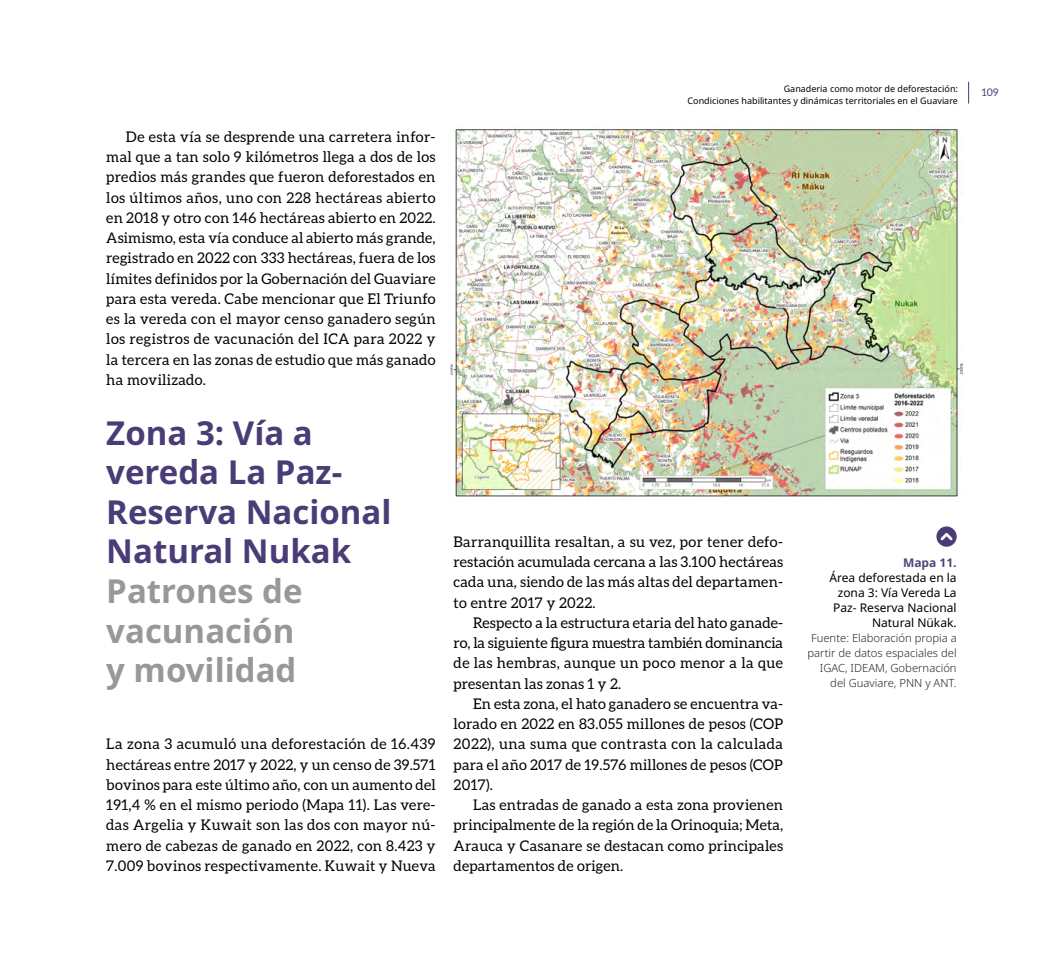
<style>
.page{position:relative;width:1063px;height:978px;background:#fff}
.page>*{position:absolute;margin:0;border:0;box-sizing:border-box;transform-origin:0 0}
.t1{font:700 33px/39.6px "Noto Sans";color:#4a3c76}
.t2{font:700 33px/39.6px "Noto Sans";color:#999898}
.t3{font:14.7px/20.2px "Aleo";letter-spacing:.015em;color:#000;text-align:justify}
.t4{font:12px/15px "Noto Sans";color:#000;text-align:right}
.t5{font:700 12px "Noto Sans";color:#52437b}
.t6{font:300 11.25px/15px "Noto Sans";color:#282827;text-align:right}
.t7{font:10.5px "Aleo";color:#4a3c76}
.t8{font:9px/12px "Noto Sans";color:#000;text-align:right}
</style>
<div class="page">
<img style="left:451px;top:126px;width:511px;height:373px">
<div style="left:936px;top:526px;width:21px;height:21px;background:#4a3c76;border-radius:50%"></div>
<svg style="left:941px;top:533px;width:12px;height:7px"></svg>
<svg style="left:968px;top:82px;width:1px;height:21px"></svg>
<p class="t3" style="left:106px;top:126px;width:331px;text-indent:20px">De esta vía se desprende una carretera infor&shy;mal que a tan solo 9 kilómetros llega a dos de los predios más grandes que fueron deforestados en los últimos años, uno con 228 hectáreas abierto en 2018 y otro con 146 hectáreas abierto en 2022.<br>Asimismo, esta vía conduce al abierto más grande, registrado en 2022 con 333 hectáreas, fuera de los límites definidos por la Gobernación del Guaviare para esta vereda. Cabe mencionar que El Triunfo es la vereda con el mayor censo ganadero según los registros de vacunación del ICA para 2022 y la tercera en las zonas de estudio que más ganado ha movilizado.</p>
<h1 class="t1" style="left:106px;top:414px;width:287px">Zona 3: Vía a vereda La Paz-<br>Reserva Nacional<br>Natural Nukak</h1>
<h1 class="t2" style="left:106px;top:572px;width:198px">Patrones de vacunación y movilidad</h1>
<p class="t3" style="left:106px;top:734px;width:331px">La zona 3 acumuló una deforestación de 16.439 hectáreas entre 2017 y 2022, y un censo de 39.571 bovinos para este último año, con un aumento del 191,4 % en el mismo periodo (Mapa 11). Las vere&shy;das Argelia y Kuwait son las dos con mayor nú&shy;mero de cabezas de ganado en 2022, con 8.423 y 7.009 bovinos respectivamente. Kuwait y Nueva</p>
<p class="t8" style="left:688px;top:83px;width:272px">Ganaderia como motor de deforestación:<br>Condiciones habilitantes y dinámicas territoriales en el Guaviare</p>
<p class="t3" style="left:454px;top:531px;width:331px">Barranquillita resaltan, a su vez, por tener defo&shy;restación acumulada cercana a las 3.100 hectáreas cada una, siendo de las más altas del departamen&shy;to entre 2017 y 2022.</p>
<p class="t3" style="left:454px;top:612px;width:331px;text-indent:20px">Respecto a la estructura etaria del hato ganade&shy;ro, la siguiente figura muestra también dominancia de las hembras, aunque un poco menor a la que presentan las zonas 1 y 2.</p>
<p class="t3" style="left:454px;top:693px;width:331px;text-indent:20px">En esta zona, el hato ganadero se encuentra va&shy;lorado en 2022 en 83.055 millones de pesos (COP 2022), una suma que contrasta con la calculada para el año 2017 de 19.576 millones de pesos (COP 2017).</p>
<p class="t3" style="left:454px;top:794px;width:331px;text-indent:20px">Las entradas de ganado a esta zona provienen principalmente de la región de la Orinoquia; Meta, Arauca y Casanare se destacan como principales departamentos de origen.</p>
<p class="t5" style="left:903px;top:554px;width:55px">Mapa 11.</p>
<p class="t4" style="left:829px;top:570px;width:129px">Área deforestada en la zona 3: Vía Vereda La<br>Paz- Reserva Nacional<br>Natural Nükak.</p>
<p class="t6" style="left:808px;top:631px;width:151px">Fuente: Elaboración propia a partir de datos espaciales del<br>IGAC, IDEAM, Gobernación del Guaviare, PNN y ANT.</p>
<p class="t7" style="left:982px;top:86px;width:18px">109</p>
</div>
